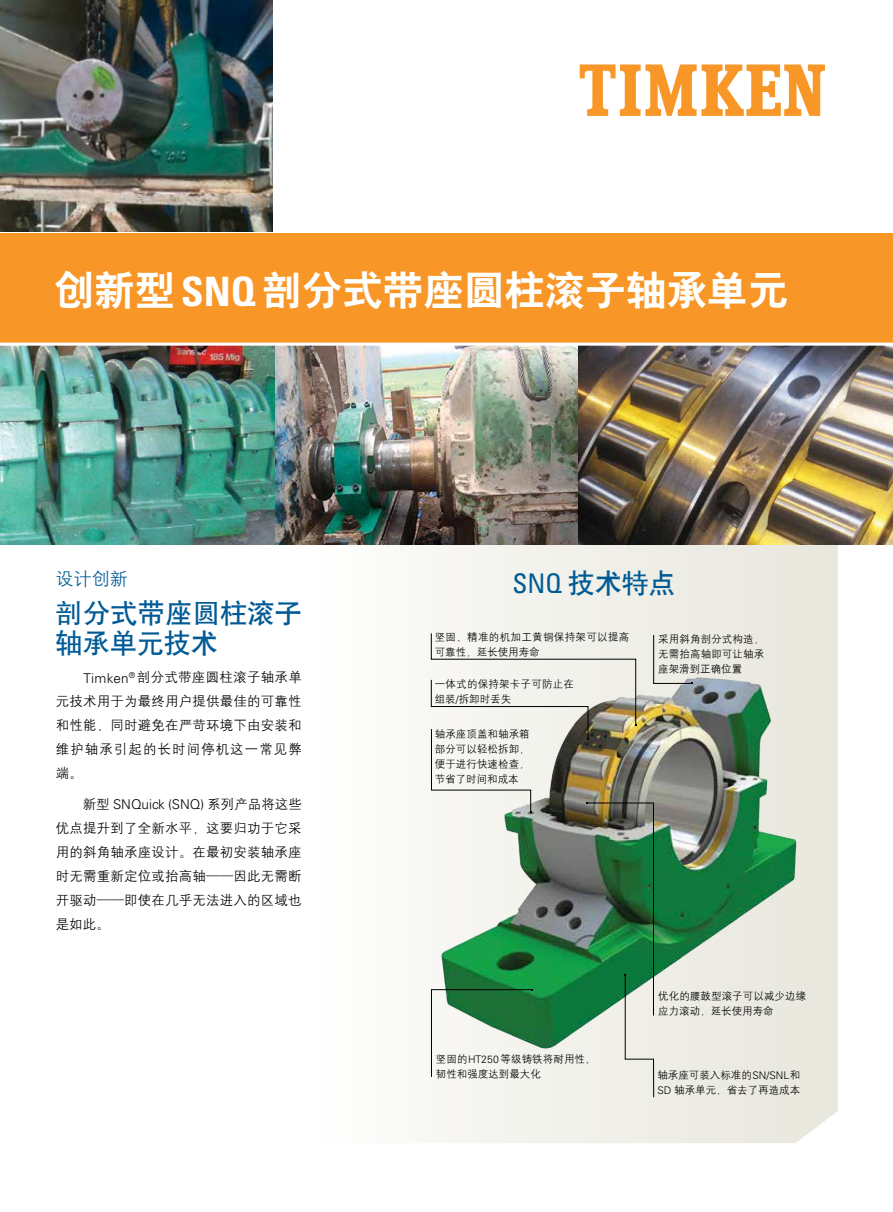
<style>
.page{position:relative;width:893px;height:1212px;background:#fff}
.page>*{position:absolute;margin:0;border:0;box-sizing:border-box;transform-origin:0 0}
.t1{font:40.5px "H Yb 2 gj";color:#fff}
.t2{font:27px/30px "H Yb 1 gj";letter-spacing:.005em;color:#005a96}
.t3{font:18px "H Yg 2 gj";color:#005a96}
.t4{font:13.5px/24px "H Yg 2 gj";letter-spacing:.015em;color:#000;text-align:justify}
.t5{font:300 13.5px "Univers";color:#000}
.t6{font:10.5px/15px "H Yg 2 gj";letter-spacing:.005em;color:#000}
.t7{font:10.5px/15px "H Yg 2 gj";letter-spacing:.03em;color:#000}
.s1{font-family:"Univers";font-weight:700;font-stretch:condensed}
.s2{font-family:"Univers";font-weight:300}
.s3{font-family:"H Yg 2 gj";font-weight:400}
.s4{font-family:"Univers";font-stretch:condensed}
</style>
<div class="page">
<svg style="left:428px;top:545px;width:410px;height:598px"></svg>
<img style="left:0;top:346px;width:893px;height:199px">
<svg style="left:580px;top:64px;width:245px;height:52px"></svg>
<div style="left:0;top:233px;width:893px;height:110px;background:#f89727"></div>
<img style="left:0;top:0;width:272px;height:232px">
<img style="left:692px;top:666px;width:115px;height:387px">
<img style="left:431px;top:633px;width:261px;height:464px">
<h1 class="t1" style="left:54px;top:270px;width:736px">创新型 <span class="s1">SNQ</span> 剖分式带座圆柱滚子轴承单元</h1>
<h3 class="t3" style="left:56px;top:570px;width:73px">设计创新</h3>
<h2 class="t2" style="left:56px;top:598px;width:248px">剖分式带座圆柱滚子轴承单元技术</h2>
<p class="t4" style="left:56px;top:665px;width:248px">　　<span class="s2">Timken</span><sup>®</sup> 剖分式带座圆柱滚子轴承单元技术用于为最终用户提供最佳的可靠性和性能，同时避免在严苛环境下由安装和维护轴承引起的长时间停机这一常见弊端。</p>
<p class="t5" style="left:56px;top:796px;width:248px"><span class="s3">　　新型</span> SNQuick (SNQ) <span class="s3">系列产品将这些</span></p>
<p class="t4" style="left:56px;top:815px;width:247px">优点提升到了全新水平，这要归功于它采用的斜角轴承座设计。在最初安装轴承座时无需重新定位或抬高轴——因此无需断开驱动——即使在几乎无法进入的区域也是如此。</p>
<h2 class="t2" style="left:512px;top:568px;width:165px"><span class="s4">SNQ</span> 技术特点</h2>
<p class="t7" style="left:435px;top:629px;width:196px">坚固、精准的机加工黄铜保持架可以提高可靠性，延长使用寿命</p>
<p class="t6" style="left:435px;top:676px;width:141px">一体式的保持架卡子可防止在组装<span class="s2">/</span>拆卸时丢失</p>
<p class="t6" style="left:435px;top:726px;width:97px;text-align:justify">轴承座顶盖和轴承箱部分可以轻松拆卸，便于进行快速检查，节省了时间和成本</p>
<p class="t6" style="left:658px;top:631px;width:108px;text-align:justify">采用斜角剖分式构造，无需抬高轴即可让轴承座架滑到正确位置</p>
<p class="t6" style="left:436px;top:1051px;width:161px">坚固的<span class="s2">HT250</span>等级铸铁将耐用性、韧性和强度达到最大化</p>
<p class="t6" style="left:658px;top:988px;width:149px">优化的腰鼓型滚子可以减少边缘应力滚动，延长使用寿命</p>
<p class="t6" style="left:657px;top:1067px;width:144px">轴承座可装入标准的<span class="s2">SN/SNL</span>和<br><span class="s2">SD</span> 轴承单元，省去了再造成本</p>
</div>
